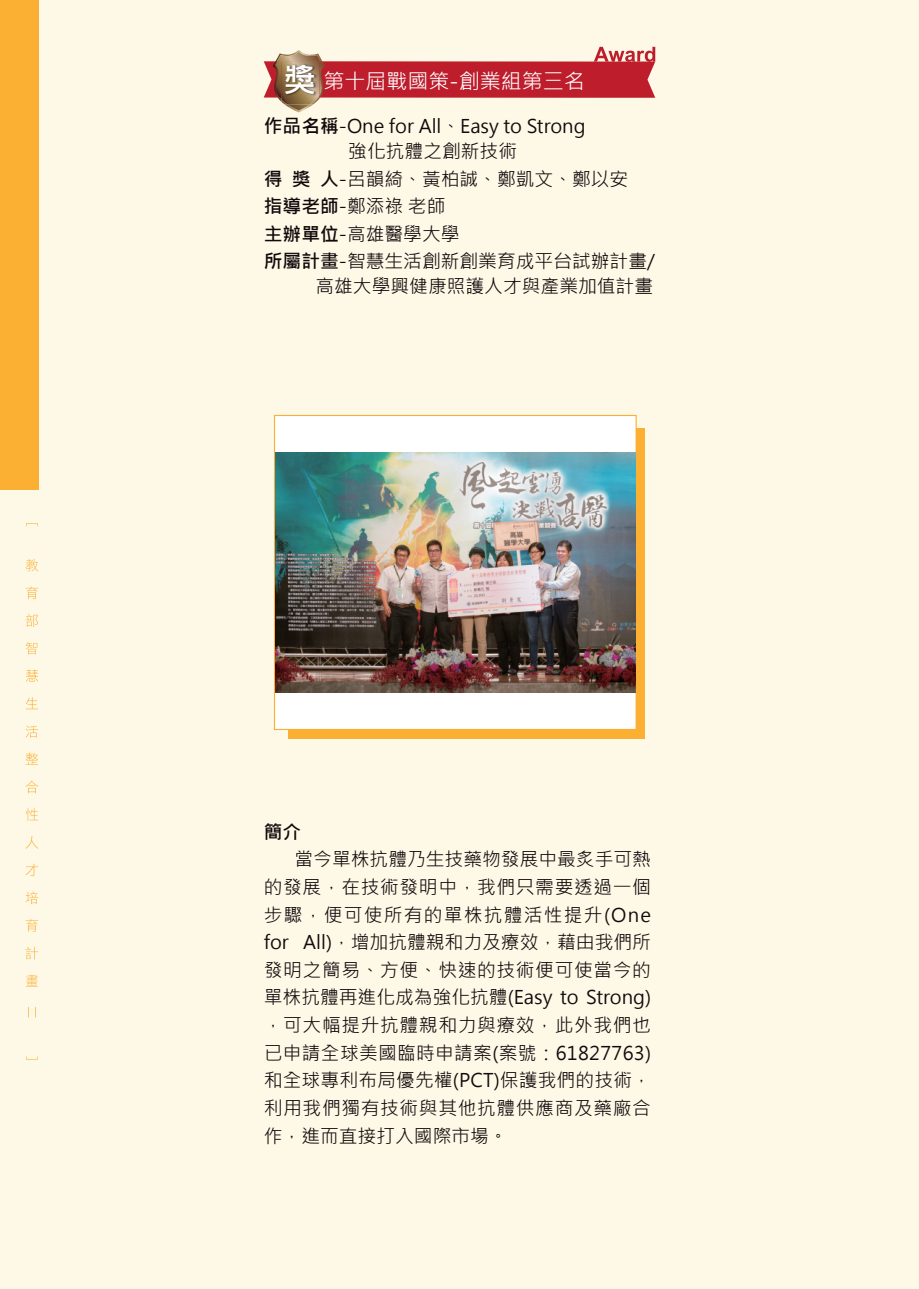
<style>
.page{position:relative;width:919px;height:1289px;background:#fff}
.page>*{position:absolute;margin:0;border:0;box-sizing:border-box;transform-origin:0 0}
.t1{font:21px "Microsoft Jheng Hei";color:#fff}
.t2{font:18.75px/27.6px "Microsoft Jheng Hei";color:#110a0c}
.t3{font:700 18.75px "Microsoft Jheng Hei";color:#110a0c}
.s1{font-weight:700;font-size:32.85px}
.s2{font-weight:700}
</style>
<div class="page">
<div style="left:0;top:0;width:918px;height:1288px;background:#fef9e7"></div>
<svg style="left:26px;top:523px;width:12px;height:3px"></svg>
<svg style="left:26px;top:559px;width:12px;height:12px"></svg>
<svg style="left:26px;top:586px;width:12px;height:13px"></svg>
<svg style="left:26px;top:614px;width:12px;height:13px"></svg>
<svg style="left:26px;top:642px;width:11px;height:12px"></svg>
<svg style="left:26px;top:669px;width:12px;height:13px"></svg>
<svg style="left:26px;top:697px;width:12px;height:12px"></svg>
<svg style="left:26px;top:725px;width:12px;height:12px"></svg>
<svg style="left:26px;top:752px;width:12px;height:12px"></svg>
<svg style="left:26px;top:780px;width:12px;height:13px"></svg>
<svg style="left:26px;top:808px;width:12px;height:13px"></svg>
<svg style="left:26px;top:836px;width:12px;height:12px"></svg>
<svg style="left:26px;top:863px;width:12px;height:13px"></svg>
<svg style="left:26px;top:891px;width:12px;height:13px"></svg>
<svg style="left:26px;top:919px;width:12px;height:12px"></svg>
<svg style="left:26px;top:946px;width:12px;height:13px"></svg>
<svg style="left:26px;top:974px;width:12px;height:12px"></svg>
<div style="left:0;top:0;width:38px;height:489px;background:#fbb033"></div>
<svg style="left:264px;top:47px;width:391px;height:65px"></svg>
<img style="left:281px;top:61px;width:38px;height:43px">
<div style="left:288px;top:428px;width:356px;height:310px;background:#fbb033"></div>
<svg style="left:274px;top:415px;width:362px;height:315px;background:#fcf8f2"></svg>
<img style="left:275px;top:452px;width:360px;height:240px">
<p class="t1" style="left:283px;top:68px;width:303px"><span class="s1">獎</span>第十屆戰國策-創業組第三名</p>
<p class="t2" style="left:348px;top:114px;width:239px;line-height:24.6px;text-indent:-84px"><span class="s2">作品名稱</span>-One for All、Easy to Strong強化抗體之創新技術</p>
<p class="t2" style="left:264px;top:165px;width:392px"><span class="s2">得 獎 人</span>-呂韻綺、黃柏誠、鄭凱文、鄭以安<br><span class="s2">指導老師</span>-鄭添祿 老師<br><span class="s2">主辦單位</span>-高雄醫學大學<br><span class="s2">所屬計畫</span>-智慧生活創新創業育成平台試辦計畫/</p>
<p class="t2" style="left:315px;top:272px;width:339px">高雄大學興健康照護人才與產業加值計畫</p>
<p class="t3" style="left:264px;top:820px;width:39px">簡介</p>
<p class="t2" style="left:264px;top:845px;width:388px;text-align:justify;text-indent:31px">當今單株抗體乃生技藥物發展中最炙手可熱的發展，在技術發明中，我們只需要透過一個步驟，便可使所有的單株抗體活性提升(One for All)，增加抗體親和力及療效，藉由我們所發明之簡易、方便、快速的技術便可使當今的單株抗體再進化成為強化抗體(Easy to Strong)，可大幅提升抗體親和力與療效，此外我們也已申請全球美國臨時申請案(案號：61827763)和全球專利布局優先權(PCT)保護我們的技術，利用我們獨有技術與其他抗體供應商及藥廠合作，進而直接打入國際市場。</p>
</div>
